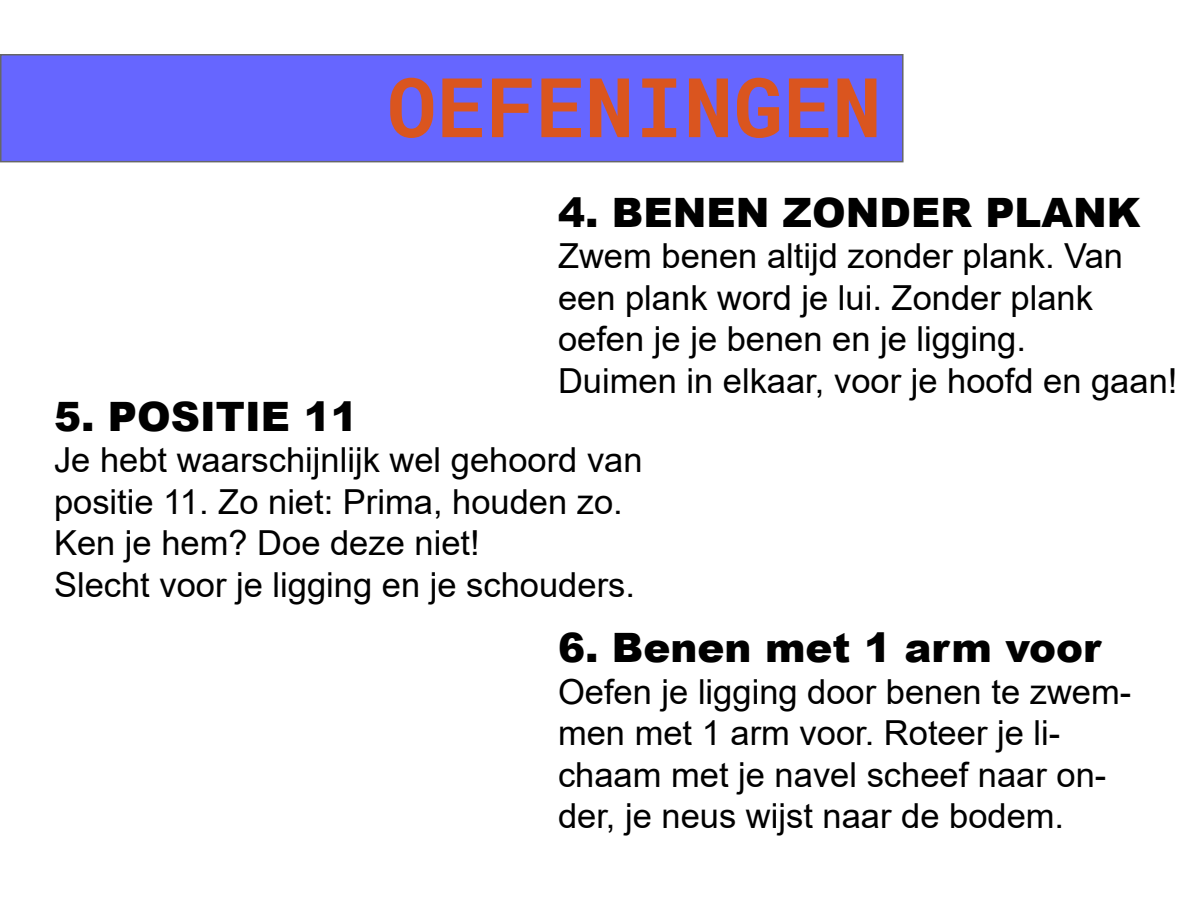
<style>
.page{position:relative;width:1200px;height:900px;background:#fff}
.page>*{position:absolute;margin:0;border:0;box-sizing:border-box;transform-origin:0 0}
.t1{font:700 82.5px "Roboto Mono";color:#da551f}
.t2{font:900 40.5px "Arial";color:#000}
.t3{font:34.5px/41.4px "Arial";color:#000}
</style>
<div class="page">
<div style="left:1px;top:55px;width:902px;height:107px;background:#66f"></div>
<p class="t1" style="left:387px;top:49px;width:496px">OEFENINGEN</p>
<p class="t2" style="left:558px;top:183px;width:584px">4. BENEN ZONDER PLANK</p>
<p class="t3" style="left:558px;top:235px;width:567px">Zwem benen altijd zonder plank. Van een plank word je lui. Zonder plank</p>
<p class="t3" style="left:558px;top:318px;width:469px">oefen je je benen en je ligging.</p>
<p class="t3" style="left:558px;top:360px;width:621px">Duimen in elkaar, voor je hoofd en gaan!</p>
<p class="t2" style="left:54px;top:387px;width:305px">5. POSITIE 11</p>
<p class="t3" style="left:54px;top:439px;width:590px">Je hebt waarschijnlijk wel gehoord van positie 11. Zo niet: Prima, houden zo.<br>Ken je hem? Doe deze niet!</p>
<p class="t3" style="left:54px;top:564px;width:583px">Slecht voor je ligging en je schouders.</p>
<p class="t2" style="left:558px;top:619px;width:545px">6. Benen met 1 arm voor</p>
<p class="t3" style="left:558px;top:671px;width:575px">Oefen je ligging door benen te zwem&shy;men met 1 arm voor. Roteer je li&shy;chaam met je navel scheef naar on&shy;der, je neus wijst naar de bodem.</p>
</div>
